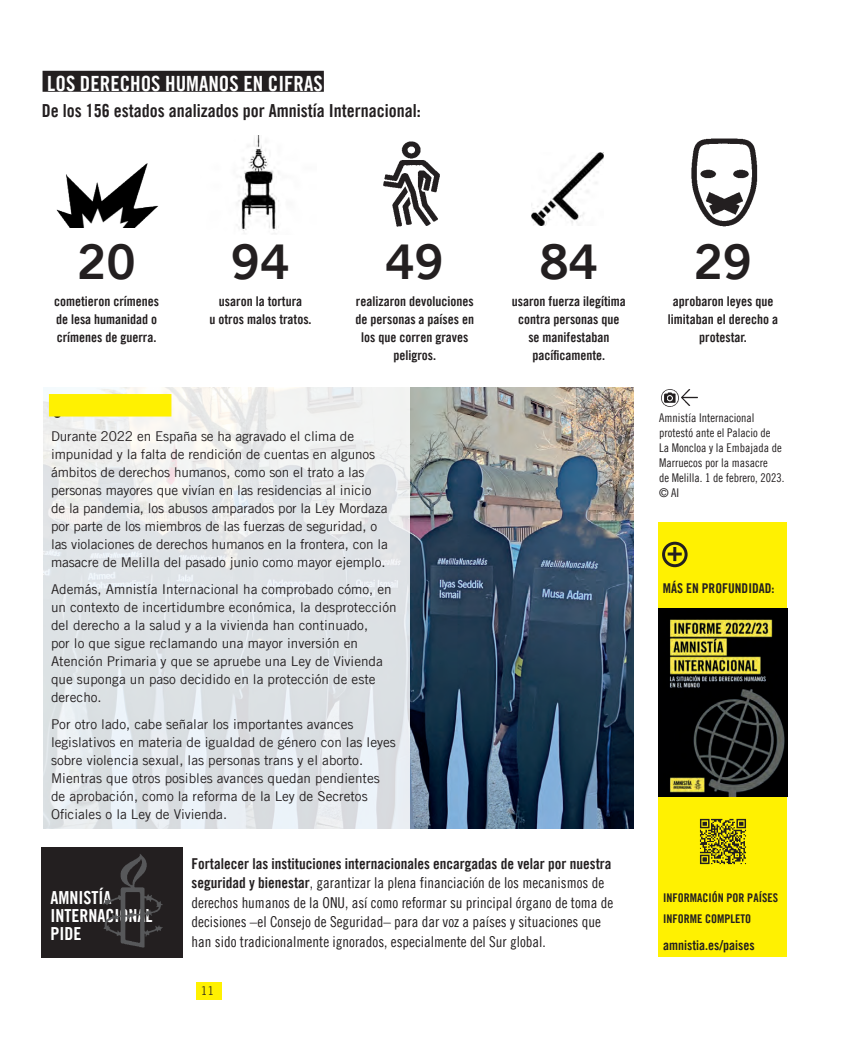
<style>
.page{position:relative;width:851px;height:1063px;background:#fff}
.page>*{position:absolute;margin:0;border:0;box-sizing:border-box;transform-origin:0 0}
.t1{font:48px "Amnesty Trade Gothic Bd 2";color:#231f20}
.t2{font:27px "Amnesty Trade Gothic Bd 2";color:#231f20}
.t3{font:21px "Amnesty Trade Gothic Bd Cn 20";color:#fff}
.t4{font:18px "Amnesty Trade Gothic Bd Cn 20";color:#231f20}
.t5{font:18px/18px "Amnesty Trade Gothic Bd Cn 20";color:#fff}
.t6{font:15px/19.5px "Amnesty Trade Gothic Cn 18";color:#231f20}
.t7{font:13.5px/18px "Amnesty Trade Gothic";color:#231f20}
.t8{font:13.5px/18px "Amnesty Trade Gothic Bd Cn 20";color:#231f20;text-align:center}
.t9{font:12px/15px "Amnesty Trade Gothic Cn 18";color:#231f20}
.t10{font:12px/21px "Amnesty Trade Gothic Bd Cn 20";color:#231f20}
.t11{font:300 12px "Amnesty Trade Gothic";color:#231f20}
.s1{font-family:"Amnesty Trade Gothic Bd Cn 20"}
</style>
<div class="page">
<div style="left:43px;top:71px;width:281px;height:21px;background:#231f20"></div>
<img style="left:56px;top:163px;width:103px;height:65px">
<img style="left:238px;top:135px;width:41px;height:99px">
<img style="left:383px;top:141px;width:57px;height:86px">
<img style="left:409px;top:387px;width:224px;height:441px">
<svg style="left:43px;top:387px;width:366px;height:441px;fill:#dfe3e7"></svg>
<img style="left:531px;top:152px;width:73px;height:73px">
<img style="left:691px;top:138px;width:67px;height:89px">
<div style="left:42px;top:847px;width:141px;height:111px;background:#231f20"></div>
<div style="left:658px;top:522px;width:128px;height:435px;background:#fff101"></div>
<div style="left:662px;top:542px;width:25px;height:25px;border:3px solid #231f20;border-radius:50%"></div>
<img style="left:658px;top:608px;width:129px;height:189px">
<img style="left:699px;top:818px;width:48px;height:47px">
<div style="left:49px;top:394px;width:122px;height:23px;background:#fff101"></div>
<img style="left:661px;top:389px;width:18px;height:18px">
<img style="left:681px;top:389px;width:17px;height:17px">
<img style="left:103px;top:854px;width:60px;height:94px">
<div style="left:196px;top:982px;width:26px;height:17px;background:#fff101"></div>
<h3 class="t3" style="left:47px;top:71px;width:277px">LOS DERECHOS HUMANOS EN CIFRAS</h3>
<h3 class="t4" style="left:42px;top:100px;width:380px">De los 156 estados analizados por Amnistía Internacional:</h3>
<p class="t1" style="left:77px;top:232px;width:60px">20</p>
<p class="t8" style="left:54px;top:292px;width:106px;text-align:left">cometieron crímenes de lesa humanidad o crímenes de guerra.</p>
<p class="t1" style="left:231px;top:232px;width:60px">94</p>
<p class="t8" style="left:209px;top:292px;width:103px">usaron la tortura<br>u otros malos tratos.</p>
<p class="t1" style="left:385px;top:232px;width:60px">49</p>
<p class="t8" style="left:355px;top:292px;width:120px">realizaron devoluciones de personas a países en los que corren graves peligros.</p>
<p class="t7" style="left:51px;top:427px;width:338px">Durante 2022 en España se ha agravado el clima de impunidad y la falta de rendición de cuentas en algunos ámbitos de derechos humanos, como son el trato a las personas mayores que vivían en las residencias al inicio de la pandemia, los abusos amparados por la Ley Mordaza por parte de los miembros de las fuerzas de seguridad, o las violaciones de derechos humanos en la frontera, con la masacre de Melilla del pasado junio como mayor ejemplo.</p>
<p class="t7" style="left:51px;top:580px;width:347px">Además, Amnistía Internacional ha comprobado cómo, en un contexto de incertidumbre económica, la desprotección del derecho a la salud y a la vivienda han continuado,<br>por lo que sigue reclamando una mayor inversión en Atención Primaria y que se apruebe una Ley de Vivienda que suponga un paso decidido en la protección de este derecho.</p>
<p class="t7" style="left:51px;top:715px;width:346px">Por otro lado, cabe señalar los importantes avances legislativos en materia de igualdad de género con las leyes sobre violencia sexual, las personas trans y el aborto.<br>Mientras que otros posibles avances quedan pendientes de aprobación, como la reforma de la Ley de Secretos Oficiales o la Ley de Vivienda.</p>
<p class="t1" style="left:539px;top:232px;width:60px">84</p>
<p class="t8" style="left:512px;top:292px;width:115px">usaron fuerza ilegítima contra personas que se manifestaban pacíficamente.</p>
<p class="t5" style="left:50px;top:889px;width:103px">AMNISTÍA<br>INTERNACIONAL<br>PIDE</p>
<p class="t6" style="left:192px;top:854px;width:423px"><span class="s1">Fortalecer las instituciones internacionales encargadas de velar por nuestra seguridad y bienestar</span>, garantizar la plena financiación de los mecanismos de derechos humanos de la ONU, así como reformar su principal órgano de toma de decisiones –el Consejo de Seguridad– para dar voz a países y situaciones que han sido tradicionalmente ignorados, especialmente del Sur global.</p>
<p class="t11" style="left:201px;top:984px;width:15px">11</p>
<p class="t1" style="left:693px;top:232px;width:60px">29</p>
<p class="t8" style="left:668px;top:292px;width:112px">aprobaron leyes que limitaban el derecho a protestar.</p>
<p class="t9" style="left:659px;top:410px;width:127px">Amnistía Internacional protestó ante el Palacio de<br>La Moncloa y la Embajada de<br>Marruecos por la masacre<br>de Melilla. 1 de febrero, 2023. © AI</p>
<p class="t2" style="left:666px;top:535px;width:18px">+</p>
<p class="t8" style="left:662px;top:579px;width:113px">MÁS EN PROFUNDIDAD:</p>
<p class="t10" style="left:663px;top:887px;width:116px">INFORMACIÓN POR PAÍSES<br>INFORME COMPLETO</p>
<p class="t8" style="left:663px;top:936px;width:93px">amnistia.es/paises</p>
</div>
